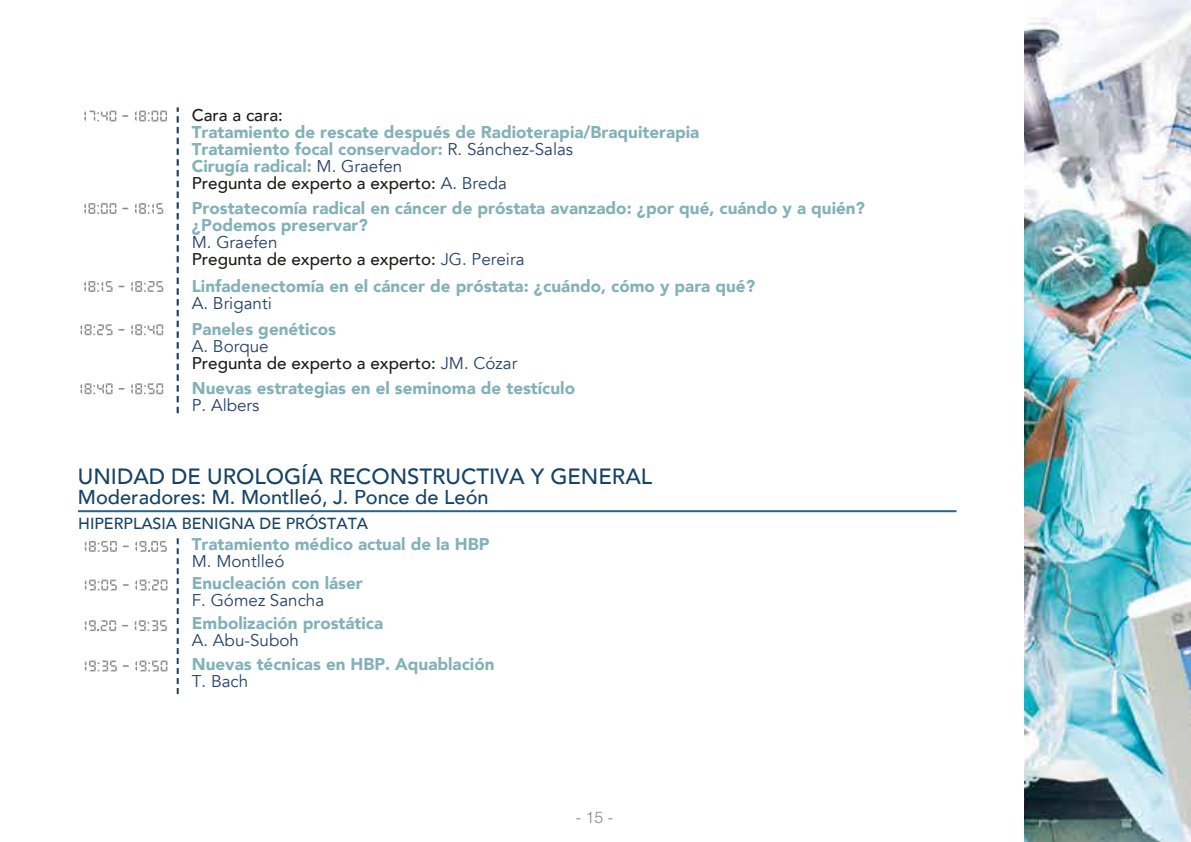
<style>
.page{position:relative;width:1191px;height:842px;background:#fff}
.page>*{position:absolute;margin:0;border:0;box-sizing:border-box;transform-origin:0 0}
.t1{font:500 22px "Avenir";color:#164366}
.t2{font:500 20px "Avenir";color:#164366}
.t3{font:900 17px/17px "Avenir";color:#82b1b8}
.t4{font:500 17px/17px "Avenir";color:#1d1d1b}
.t5{font:17px "Avenir";color:#284369}
.t6{font:500 16px "Avenir";color:#164366}
.t7{font:300 16px "Helvetica LT Std";color:#878787}
.s1{font-weight:400;color:#284369}
.s2{font-weight:500;color:#1d1d1b}
</style>
<div class="page">
<svg style="left:177px;top:107px;width:2px;height:306px"></svg>
<svg style="left:85px;top:541px;width:44px;height:11px"></svg>
<svg style="left:135px;top:541px;width:32px;height:11px"></svg>
<svg style="left:85px;top:580px;width:44px;height:10px"></svg>
<svg style="left:135px;top:580px;width:32px;height:10px"></svg>
<svg style="left:85px;top:620px;width:31px;height:11px"></svg>
<svg style="left:135px;top:620px;width:32px;height:11px"></svg>
<svg style="left:85px;top:661px;width:44px;height:10px"></svg>
<svg style="left:135px;top:661px;width:32px;height:10px"></svg>
<svg style="left:177px;top:538px;width:2px;height:156px"></svg>
<hr style="left:78px;top:510px;width:878px;height:2px;background:#24658b">
<img style="left:1024px;top:0;width:167px;height:842px">
<svg style="left:84px;top:281px;width:41px;height:11px"></svg>
<svg style="left:131px;top:281px;width:32px;height:11px"></svg>
<svg style="left:80px;top:324px;width:45px;height:11px"></svg>
<svg style="left:131px;top:324px;width:32px;height:11px"></svg>
<svg style="left:80px;top:383px;width:45px;height:11px"></svg>
<svg style="left:131px;top:383px;width:32px;height:11px"></svg>
<svg style="left:84px;top:111px;width:32px;height:10px"></svg>
<svg style="left:122px;top:115px;width:7px;height:2px"></svg>
<svg style="left:135px;top:111px;width:32px;height:10px"></svg>
<svg style="left:84px;top:203px;width:32px;height:11px"></svg>
<svg style="left:135px;top:203px;width:28px;height:11px"></svg>
<p class="t4" style="left:192px;top:106px;width:93px">Cara a cara:</p>
<p class="t3" style="left:192px;top:124px;width:509px">Tratamiento de rescate después de Radioterapia/Braquiterapia Tratamiento focal conservador: <span class="s1">R. Sánchez-Salas<br></span>Cirugía radical: <span class="s1">M. Graefen<br></span><span class="s2">Pregunta de experto a experto:</span> <span class="s1">A. Breda</span></p>
<p class="t3" style="left:192px;top:199px;width:674px">Prostatecomía radical en cáncer de próstata avanzado: ¿por qué, cuándo y a quién? ¿Podemos preservar?</p>
<p class="t4" style="left:192px;top:233px;width:334px"><span class="s1">M. Graefen<br></span>Pregunta de experto a experto: <span class="s1">JG. Pereira</span></p>
<p class="t3" style="left:192px;top:277px;width:565px">Linfadenectomía en el cáncer de próstata: ¿cuándo, cómo y para qué?</p>
<p class="t5" style="left:192px;top:293px;width:81px">A. Briganti</p>
<p class="t3" style="left:192px;top:320px;width:146px">Paneles genéticos</p>
<p class="t4" style="left:192px;top:337px;width:327px"><span class="s1">A. Borque<br></span>Pregunta de experto a experto: <span class="s1">JM. Cózar</span></p>
<p class="t3" style="left:192px;top:379px;width:385px">Nuevas estrategias en el seminoma de testículo</p>
<p class="t5" style="left:192px;top:395px;width:69px">P. Albers</p>
<p class="t1" style="left:78px;top:457px;width:576px">UNIDAD DE UROLOGÍA RECONSTRUCTIVA Y GENERAL</p>
<p class="t2" style="left:78px;top:479px;width:412px">Moderadores: M. Montlleó, J. Ponce de León</p>
<p class="t3" style="left:192px;top:535px;width:299px">Tratamiento médico actual de la HBP</p>
<p class="t5" style="left:192px;top:551px;width:94px">M. Montlleó</p>
<p class="t3" style="left:192px;top:574px;width:172px">Enucleación con láser</p>
<p class="t5" style="left:192px;top:589px;width:134px">F. Gómez Sancha</p>
<p class="t3" style="left:192px;top:614px;width:193px">Embolización prostática</p>
<p class="t5" style="left:192px;top:630px;width:109px">A. Abu-Suboh</p>
<p class="t3" style="left:192px;top:655px;width:304px">Nuevas técnicas en HBP. Aquablación</p>
<p class="t5" style="left:192px;top:670px;width:58px">T. Bach</p>
<p class="t6" style="left:78px;top:509px;width:291px">HIPERPLASIA BENIGNA DE PRÓSTATA</p>
<p class="t7" style="left:575px;top:807px;width:39px">- 15 -</p>
</div>
